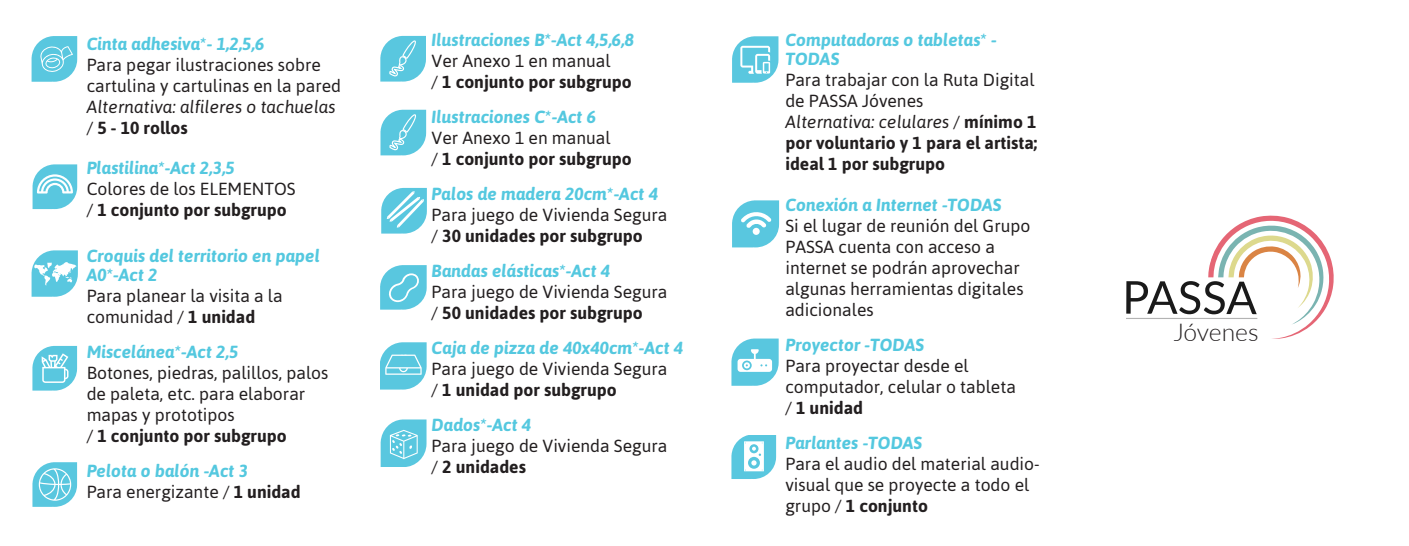
<style>
.page{position:relative;width:1409px;height:546px;background:#fff}
.page>*{position:absolute;margin:0;border:0;box-sizing:border-box;transform-origin:0 0}
.t1{font:300 24.5px "Lato";letter-spacing:-.005em;color:#231f20}
.Body{font:17.5px/21px "Asap";color:#231f20}
.t2{font:italic 700 17.5px/19.2px "Asap";color:#54c8df}
.Body-2{font:700 17.5px/21px "Asap";color:#231f20}
.s1{font-weight:700;font-style:italic;color:#54c8df}
.s2{font-style:italic}
.s3{font-weight:700}
.s4{font-weight:400}
.s5{font-weight:400;font-style:italic}
</style>
<div class="page">
<svg style="left:32px;top:462px;width:45px;height:45px;background:#82d4e6"></svg>
<svg style="left:380px;top:36px;width:46px;height:46px;background:#78d1e4"></svg>
<svg style="left:732px;top:36px;width:46px;height:46px"></svg>
<svg style="left:732px;top:200px;width:47px;height:47px"></svg>
<svg style="left:731px;top:338px;width:48px;height:48px"></svg>
<svg style="left:381px;top:188px;width:46px;height:45px"></svg>
<svg style="left:381px;top:342px;width:46px;height:47px;background:#78d1e5"></svg>
<svg style="left:380px;top:265px;width:46px;height:44px;background:#76d0e4"></svg>
<svg style="left:381px;top:419px;width:45px;height:47px;background:#79d1e5"></svg>
<svg style="left:731px;top:435px;width:45px;height:44px"></svg>
<svg style="left:32px;top:36px;width:45px;height:46px;background:#79d1e5"></svg>
<svg style="left:33px;top:164px;width:44px;height:45px"></svg>
<svg style="left:32px;top:250px;width:45px;height:47px"></svg>
<svg style="left:32px;top:346px;width:45px;height:44px"></svg>
<svg style="left:380px;top:110px;width:46px;height:45px;background:#76d0e4"></svg>
<svg style="left:1126px;top:215px;width:208px;height:124px"></svg>
<hr style="left:1126px;top:318px;width:131px;height:1px;background:#b3b3b3">
<p class="Body" style="left:87px;top:33px;width:256px"><span class="s1">Cinta adhesiva*- 1,2,5,6<br></span>Para pegar ilustraciones sobre cartulina y cartulinas en la pared<br><span class="s2">Alternativa: alfileres o tachuelas </span>/ <span class="s3">5 - 10 rollos</span></p>
<p class="Body" style="left:87px;top:157px;width:210px"><span class="s1">Plastilina*-Act 2,3,5<br></span>Colores de los ELEMENTOS / <span class="s3">1 conjunto por subgrupo</span></p>
<p class="t2" style="left:87px;top:245px;width:235px">Croquis del territorio en papel<br>A0*-Act 2</p>
<p class="Body" style="left:87px;top:285px;width:197px">Para planear la visita a la comunidad / <span class="s3">1 unidad</span></p>
<p class="t2" style="left:87px;top:342px;width:153px">Miscelánea*-Act 2,5</p>
<p class="Body" style="left:87px;top:362px;width:243px">Botones, piedras, palillos, palos de paleta, etc. para elaborar mapas y prototipos<br>/ <span class="s3">1 conjunto por subgrupo</span></p>
<p class="t2" style="left:87px;top:461px;width:163px">Pelota o balón -Act 3</p>
<p class="Body" style="left:87px;top:481px;width:216px">Para energizante / <span class="s3">1 unidad</span></p>
<p class="t2" style="left:432px;top:30px;width:204px">Ilustraciones B*-Act 4,5,6,8</p>
<p class="Body-2" style="left:432px;top:50px;width:202px"><span class="s4">Ver Anexo 1 en manual<br>/</span> 1 conjunto por subgrupo</p>
<p class="t2" style="left:432px;top:107px;width:166px">Ilustraciones C*-Act 6</p>
<p class="Body-2" style="left:432px;top:127px;width:202px"><span class="s4">Ver Anexo 1 en manual<br>/</span> 1 conjunto por subgrupo</p>
<p class="t2" style="left:432px;top:184px;width:228px">Palos de madera 20cm*-Act 4</p>
<p class="Body" style="left:432px;top:204px;width:237px">Para juego de Vivienda Segura / <span class="s3">30 unidades por subgrupo</span></p>
<p class="t2" style="left:432px;top:261px;width:180px">Bandas elásticas*-Act 4</p>
<p class="Body" style="left:432px;top:281px;width:237px">Para juego de Vivienda Segura / <span class="s3">50 unidades por subgrupo</span></p>
<p class="t2" style="left:432px;top:338px;width:253px">Caja de pizza de 40x40cm*-Act 4</p>
<p class="Body" style="left:432px;top:358px;width:237px">Para juego de Vivienda Segura / <span class="s3">1 unidad por subgrupo</span></p>
<p class="t2" style="left:432px;top:415px;width:101px">Dados*-Act 4</p>
<p class="Body" style="left:432px;top:435px;width:237px">Para juego de Vivienda Segura / <span class="s3">2 unidades</span></p>
<p class="t2" style="left:785px;top:30px;width:213px">Computadoras o tabletas* -<br>TODAS</p>
<p class="Body-2" style="left:785px;top:70px;width:253px"><span class="s4">Para trabajar con la Ruta Digital de PASSA Jóvenes<br></span><span class="s5">Alternativa: celulares</span> <span class="s4">/</span> mínimo 1 por voluntario y 1 para el artista; ideal 1 por subgrupo</p>
<p class="Body" style="left:785px;top:194px;width:247px"><span class="s1">Conexión a Internet -TODAS<br></span>Si el lugar de reunión del Grupo<br>PASSA cuenta con acceso a internet se podrán aprovechar algunas herramientas digitales adicionales</p>
<p class="t2" style="left:785px;top:335px;width:140px">Proyector -TODAS</p>
<p class="Body" style="left:785px;top:355px;width:232px">Para proyectar desde el computador, celular o tableta / <span class="s3">1 unidad</span></p>
<p class="t2" style="left:785px;top:433px;width:138px">Parlantes -TODAS</p>
<p class="Body" style="left:785px;top:453px;width:256px">Para el audio del material audio&shy;visual que se proyecte a todo el grupo / <span class="s3">1 conjunto</span></p>
<p class="t1" style="left:1174px;top:315px;width:86px">Jóvenes</p>
</div>
